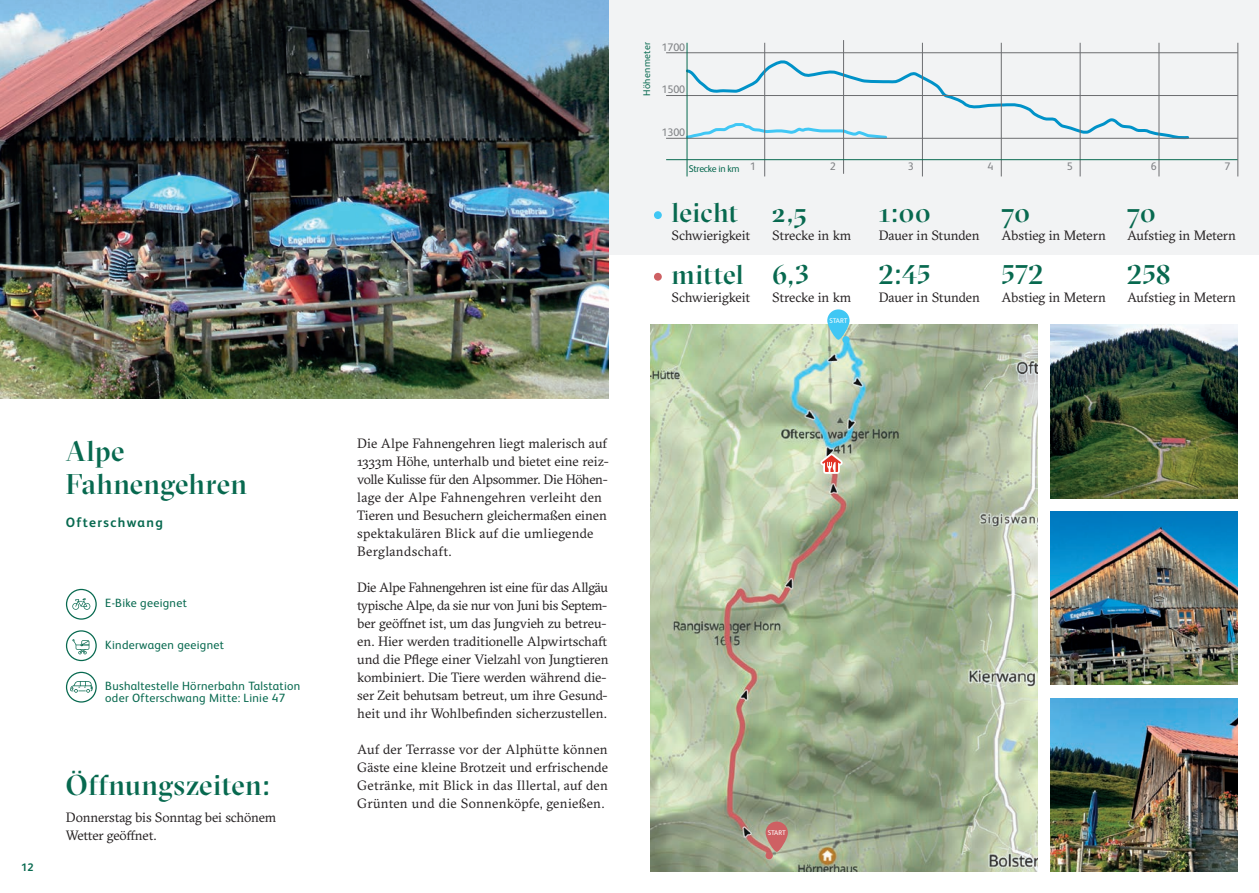
<style>
.page{position:relative;width:1259px;height:893px;background:#fff}
.page>*{position:absolute;margin:0;border:0;box-sizing:border-box;transform-origin:0 0}
.t1{font:500 28.5px/33px "GT Sectra Display";letter-spacing:.015em;color:#07694f}
.t2{font:500 27px "GT Sectra Display";letter-spacing:.005em;color:#07694f}
.t3{font:13.5px/18px "GT Sectra";letter-spacing:-.01em;color:#231f20}
.t4{font:700 13.5px "FS Albert";letter-spacing:.1em;color:#07694f}
.t5{font:12px/12px "FS Albert";letter-spacing:.025em;color:#07694f}
.t6{font:10.95px "FS Albert";letter-spacing:-.025em;color:#808285}
.t7{font:700 10.95px "FS Albert";color:#07694f}
.t8{font:9.75px "FS Albert";letter-spacing:-.025em;color:#07694f}
.t9{font:9.75px "FS Albert";letter-spacing:.015em;color:#07694f}
.t10{font:6.9px "FS Albert";letter-spacing:-.015em;color:#fff}
</style>
<div class="page">
<div style="left:561px;top:0;width:698px;height:255px;background:#f2f3f4"></div>
<img style="left:0;top:0;width:608px;height:399px">
<div style="left:654px;top:211px;width:8px;height:8px;background:#40c7f4;border-radius:50%"></div>
<div style="left:654px;top:273px;width:8px;height:8px;background:#ce6063;border-radius:50%"></div>
<div style="left:66px;top:630px;width:31px;height:31px;border:1px solid #07694f;border-radius:50%"></div>
<svg style="left:72px;top:639px;width:17px;height:15px"></svg>
<div style="left:66px;top:589px;width:31px;height:31px;border:1px solid #07694f;border-radius:50%"></div>
<svg style="left:72px;top:598px;width:18px;height:12px"></svg>
<img style="left:651px;top:325px;width:386px;height:547px">
<img style="left:1050px;top:325px;width:187px;height:173px">
<img style="left:1050px;top:698px;width:187px;height:174px">
<img style="left:1050px;top:511px;width:187px;height:174px">
<svg style="left:684px;top:60px;width:506px;height:81px"></svg>
<hr style="left:764px;top:43px;width:1px;height:133px;background:#6c6d70">
<hr style="left:843px;top:40px;width:1px;height:134px;background:#6c6d70">
<hr style="left:1001px;top:43px;width:1px;height:133px;background:#6c6d70">
<hr style="left:1158px;top:43px;width:1px;height:133px;background:#6c6d70">
<hr style="left:922px;top:43px;width:1px;height:133px;background:#6c6d70">
<hr style="left:1080px;top:43px;width:1px;height:133px;background:#6c6d70">
<hr style="left:666px;top:52px;width:571px;height:1px;background:#6c6d70">
<hr style="left:666px;top:159px;width:571px;height:1px;background:#07694f">
<hr style="left:666px;top:95px;width:571px;height:1px;background:#6c6d70">
<hr style="left:666px;top:138px;width:571px;height:1px;background:#6c6d70">
<hr style="left:1237px;top:43px;width:1px;height:133px;background:#6c6d70">
<hr style="left:686px;top:43px;width:1px;height:133px;background:#07694f">
<svg style="left:765px;top:821px;width:23px;height:31px"></svg>
<svg style="left:827px;top:309px;width:22px;height:31px"></svg>
<svg style="left:820px;top:453px;width:23px;height:21px"></svg>
<div style="left:66px;top:672px;width:31px;height:31px;border:1px solid #07694f;border-radius:50%"></div>
<svg style="left:70px;top:681px;width:22px;height:12px"></svg>
<div style="left:842px;top:336px;width:7px;height:7px;background:#40c7f4;border-radius:50%"></div>
<div style="left:765px;top:852px;width:8px;height:7px;background:#ce6063;border-radius:50%"></div>
<p class="t7" style="left:21px;top:859px;width:14px">12</p>
<h1 class="t1" style="left:66px;top:435px;width:183px">Alpe<br>Fahnengehren</h1>
<p class="t4" style="left:66px;top:514px;width:99px">Ofterschwang</p>
<p class="t5" style="left:105px;top:597px;width:83px">E-Bike geeignet</p>
<p class="t5" style="left:105px;top:638px;width:120px">Kinderwagen geeignet</p>
<p class="t5" style="left:105px;top:680px;width:197px">Bushaltestelle Hörnerbahn Talstation oder Ofterschwang Mitte: Linie 47</p>
<h1 class="t1" style="left:66px;top:769px;width:206px">Öffnungszeiten:</h1>
<p class="t3" style="left:66px;top:809px;width:212px">Donnerstag bis Sonntag bei schönem<br>Wetter geöffnet.</p>
<p class="t9" style="left:640px;top:96px;width:55px;rotate:-90deg">Höhenmeter</p>
<p class="t6" style="left:662px;top:40px;width:25px">1700</p>
<p class="t6" style="left:662px;top:82px;width:25px">1500</p>
<p class="t6" style="left:662px;top:125px;width:25px">1300</p>
<p class="t8" style="left:688px;top:162px;width:52px">Strecke in km</p>
<p class="t6" style="left:750px;top:159px;width:8px">1</p>
<p class="t6" style="left:830px;top:159px;width:8px">2</p>
<p class="t6" style="left:908px;top:159px;width:8px">3</p>
<p class="t6" style="left:987px;top:159px;width:8px">4</p>
<p class="t6" style="left:1067px;top:159px;width:8px">5</p>
<p class="t6" style="left:1151px;top:159px;width:8px">6</p>
<p class="t6" style="left:1224px;top:159px;width:8px">7</p>
<h2 class="t2" style="left:671px;top:197px;width:68px">leicht</h2>
<p class="t3" style="left:671px;top:226px;width:80px">Schwierigkeit</p>
<h2 class="t2" style="left:671px;top:259px;width:73px">mittel</h2>
<p class="t3" style="left:671px;top:288px;width:80px">Schwierigkeit</p>
<h2 class="t2" style="left:772px;top:197px;width:36px">2,5</h2>
<p class="t3" style="left:772px;top:226px;width:81px">Strecke in km</p>
<h2 class="t2" style="left:772px;top:259px;width:39px">6,3</h2>
<p class="t3" style="left:772px;top:288px;width:81px">Strecke in km</p>
<p class="t10" style="left:829px;top:316px;width:20px">START</p>
<h2 class="t2" style="left:878px;top:197px;width:53px">1:00</h2>
<p class="t3" style="left:878px;top:226px;width:102px">Dauer in Stunden</p>
<h2 class="t2" style="left:878px;top:259px;width:53px">2:45</h2>
<p class="t3" style="left:878px;top:288px;width:103px">Dauer in Stunden</p>
<h2 class="t2" style="left:1001px;top:197px;width:30px">70</h2>
<p class="t3" style="left:1001px;top:226px;width:106px">Abstieg in Metern</p>
<h2 class="t2" style="left:1001px;top:259px;width:43px">572</h2>
<p class="t3" style="left:1001px;top:288px;width:106px">Abstieg in Metern</p>
<h2 class="t2" style="left:1127px;top:197px;width:30px">70</h2>
<p class="t3" style="left:1127px;top:226px;width:110px">Aufstieg in Metern</p>
<h2 class="t2" style="left:1127px;top:259px;width:45px">258</h2>
<p class="t3" style="left:1127px;top:288px;width:110px">Aufstieg in Metern</p>
<p class="t3" style="left:357px;top:435px;width:253px">Die Alpe Fahnengehren liegt malerisch auf 1333m Höhe, unterhalb und bietet eine reiz&shy;volle Kulisse für den Alpsommer. Die Höhen&shy;lage der Alpe Fahnengehren verleiht den Tieren und Besuchern gleichermaßen einen spektakulären Blick auf die umliegende Berglandschaft.</p>
<p class="t3" style="left:357px;top:578px;width:253px">Die Alpe Fahnengehren ist eine für das Allgäu typische Alpe, da sie nur von Juni bis Septem&shy;ber geöffnet ist, um das Jungvieh zu betreu&shy;en. Hier werden traditionelle Alpwirtschaft und die Pflege einer Vielzahl von Jungtieren kombiniert. Die Tiere werden während die&shy;ser Zeit behutsam betreut, um ihre Gesund&shy;heit und ihr Wohlbefinden sicherzustellen.</p>
<p class="t3" style="left:357px;top:740px;width:252px;text-align:justify">Auf der Terrasse vor der Alphütte können Gäste eine kleine Brotzeit und erfrischende Getränke, mit Blick in das Illertal, auf den Grünten und die Sonnenköpfe, genießen.</p>
<p class="t10" style="left:767px;top:828px;width:20px">START</p>
</div>
